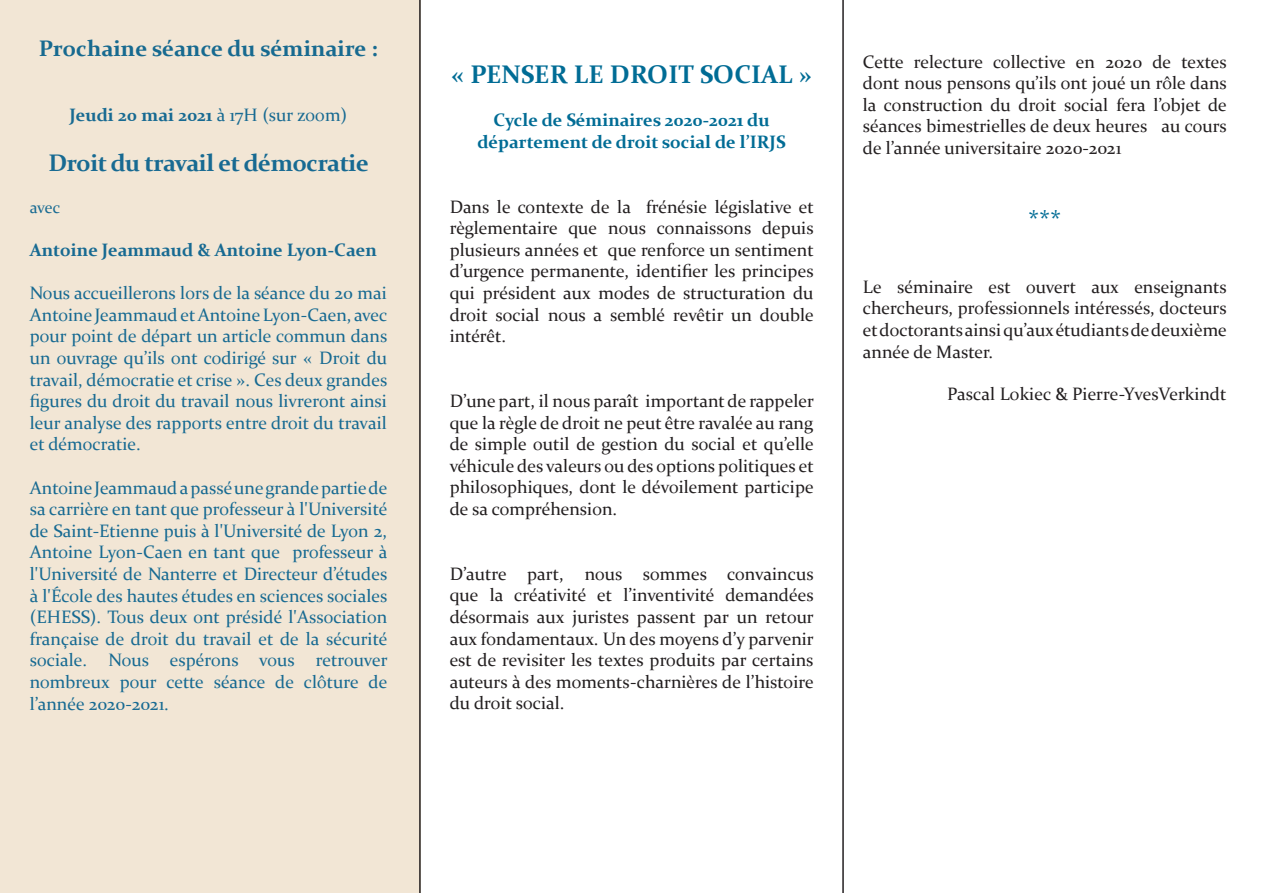
<style>
.page{position:relative;width:1263px;height:893px;background:#fff}
.page>*{position:absolute;margin:0;border:0;box-sizing:border-box;transform-origin:0 0}
.t1{font:700 25.5px "Constantia";color:#006c95}
.t2{font:25.5px "Constantia";color:#006c95}
.t3{font:700 24px "Constantia";letter-spacing:-.02em;color:#176a92}
.t4{font:700 22.5px "Constantia";color:#176a90}
.t5{font:18px/21.6px "Constantia";color:#231f20;text-align:justify}
.t6{font:18px/21.6px "Constantia";color:#176a92;text-align:justify}
.t7{font:700 18px/21.6px "Constantia";color:#006c95;text-align:center}
.t8{font:700 18px "Constantia";color:#176a92}
.t9{font:16.5px "Constantia";color:#176a92}
.s1{font-weight:400}
</style>
<div class="page">
<div style="left:0;top:0;width:421px;height:893px;background:#f2e6d5"></div>
<hr style="left:419px;top:0;width:2px;height:893px;background:#231f20">
<hr style="left:842px;top:0;width:2px;height:893px;background:#231f20">
<p class="t4" style="left:39px;top:33px;width:340px">Prochaine séance du séminaire :</p>
<p class="t8" style="left:69px;top:102px;width:279px">Jeudi 20 mai 2021 <span class="s1">à 17H (sur zoom)</span></p>
<p class="t3" style="left:48px;top:147px;width:322px">Droit du travail et démocratie</p>
<p class="t9" style="left:30px;top:196px;width:32px">avec</p>
<p class="t8" style="left:30px;top:237px;width:349px">Antoine Jeammaud &amp; Antoine Lyon-Caen</p>
<p class="t6" style="left:30px;top:281px;width:359px">Nous accueillerons lors de la séance du 20 mai Antoine Jeammaud et Antoine Lyon-Caen, avec pour point de départ un article commun dans un ouvrage qu’ils ont codirigé sur « Droit du travail, démocratie et crise ». Ces deux grandes figures du droit du travail nous livreront ainsi leur analyse des rapports entre droit du travail et démocratie.</p>
<p class="t6" style="left:30px;top:476px;width:359px">Antoine Jeammaud a passé une grande partie de sa carrière en tant que professeur à l'Université de Saint-Etienne puis à l'Université de Lyon 2, Antoine Lyon-Caen en tant que professeur à l'Université de Nanterre et Directeur d’études à l'École des hautes études en sciences sociales (EHESS). Tous deux ont présidé l'Association française de droit du travail et de la sécurité sociale. Nous espérons vous retrouver nombreux pour cette séance de clôture de l’année 2020-2021.</p>
<p class="t1" style="left:451px;top:57px;width:362px">« PENSER LE DROIT SOCIAL »</p>
<p class="t7" style="left:477px;top:108px;width:310px">Cycle de Séminaires 2020-2021 du département de droit social de l’IRJS</p>
<p class="t5" style="left:450px;top:195px;width:365px">Dans le contexte de la frénésie législative et règlementaire que nous connaissons depuis plusieurs années et que renforce un sentiment d’urgence permanente, identifier les principes qui président aux modes de structuration du droit social nous a semblé revêtir un double intérêt.</p>
<p class="t5" style="left:450px;top:389px;width:366px">D’une part, il nous paraît important de rappeler que la règle de droit ne peut être ravalée au rang de simple outil de gestion du social et qu’elle véhicule des valeurs ou des options politiques et philosophiques, dont le dévoilement participe de sa compréhension.</p>
<p class="t5" style="left:450px;top:562px;width:366px">D’autre part, nous sommes convaincus que la créativité et l’inventivité demandées désormais aux juristes passent par un retour aux fondamentaux. Un des moyens d’y parvenir est de revisiter les textes produits par certains auteurs à des moments-charnières de l’histoire du droit social.</p>
<p class="t5" style="left:863px;top:50px;width:365px">Cette relecture collective en 2020 de textes dont nous pensons qu’ils ont joué un rôle dans la construction du droit social fera l’objet de séances bimestrielles de deux heures au cours de l’année universitaire 2020-2021</p>
<p class="t2" style="left:1028px;top:202px;width:35px">***</p>
<p class="t5" style="left:863px;top:275px;width:365px">Le séminaire est ouvert aux enseignants chercheurs, professionnels intéressés, docteurs et doctorants ainsi qu’aux étudiants de deuxième année de Master.</p>
<p class="t5" style="left:947px;top:382px;width:281px">Pascal Lokiec &amp; Pierre-YvesVerkindt</p>
</div>
